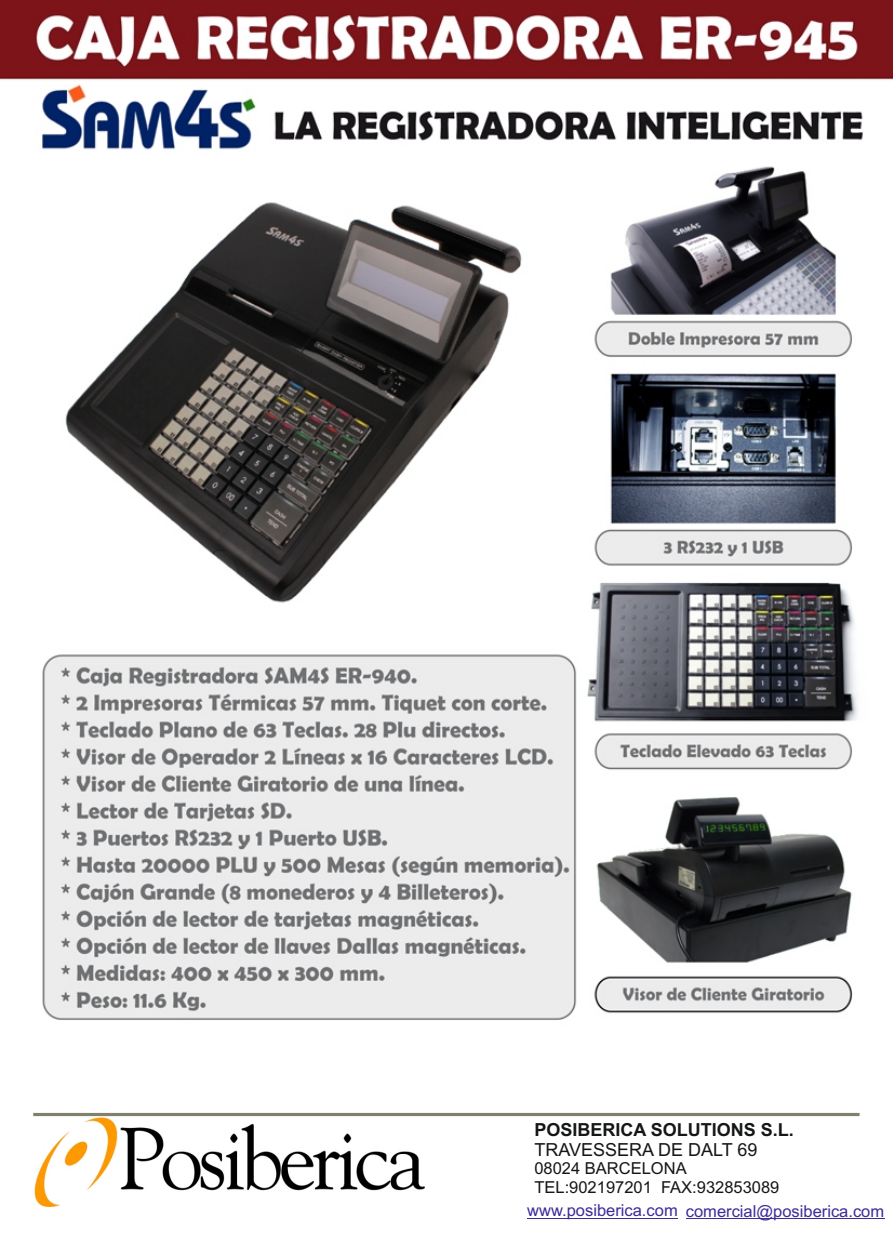
<style>
.page{position:relative;width:893px;height:1233px;background:#fff}
.page>*{position:absolute;margin:0;border:0;box-sizing:border-box;transform-origin:0 0}
.t1{font:700 18px "Arial";color:#151616}
.t2{font:18px "Arial";color:#151616}
.t3{font:16.5px "Arial";color:#3c2b99}
.t4{font:16.5px/18.5px "Arial";color:#151616}
</style>
<div class="page">
<img style="left:0;top:0;width:893px;height:1219px">
<hr style="left:33px;top:1113px;width:826px;height:3px;background:#817f70">
<img style="left:35px;top:1118px;width:390px;height:88px">
<hr style="left:527px;top:1218px;width:150px;height:1px;background:#3c2b99">
<hr style="left:685px;top:1218px;width:199px;height:1px;background:#3c2b99">
<p class="t1" style="left:534px;top:1122px;width:261px">POSIBERICA SOLUTIONS S.L.</p>
<p class="t2" style="left:534px;top:1143px;width:225px">TRAVESSERA DE DALT 69</p>
<p class="t4" style="left:534px;top:1161px;width:246px">08024 BARCELONA<br>TEL:902197201 FAX:932853089</p>
<p class="t3" style="left:527px;top:1205px;width:358px">www.posiberica.com comercial@posiberica.com</p>
</div>
